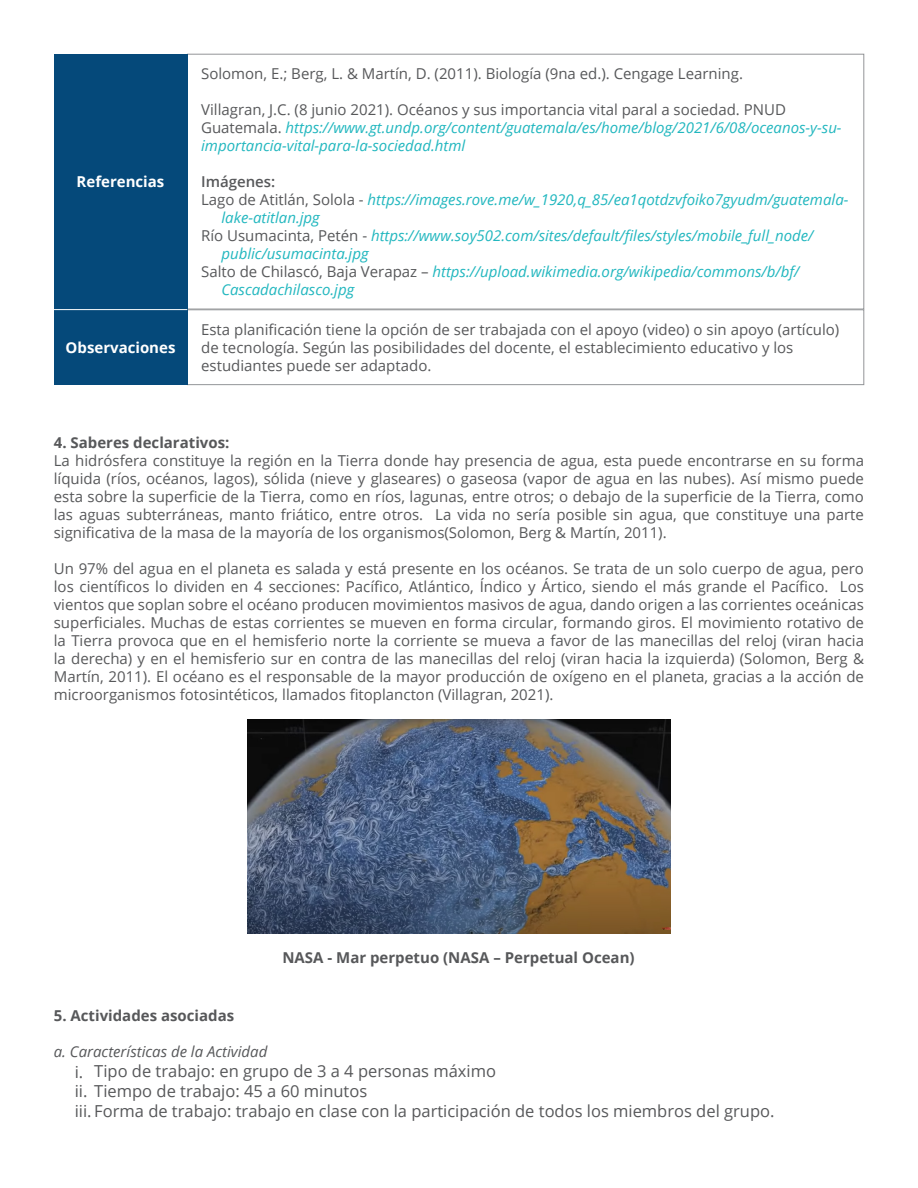
<style>
.page{position:relative;width:918px;height:1188px;background:#fff}
.page>*{position:absolute;margin:0;border:0;box-sizing:border-box;transform-origin:0 0}
.Tabulaciones{font:16.5px "Open Sans";color:#57585a}
.Texto_Normal{font:15px/18px "Open Sans";color:#57585a;text-align:justify}
.Texto_Normal-2{font:italic 15px/18px "Open Sans";color:#22b7bf}
.Subtítulo{font:700 15px "Open Sans";color:#57585a}
.Texto_Normal-3{font:italic 15px "Open Sans";color:#57585a}
.Subtítulo-2{font:700 15px "Open Sans";color:#fff}
.Texto_Normal-4{font:600 15px "Open Sans";color:#57585a}
.s1{font-style:normal;color:#57585a}
</style>
<div class="page">
<div style="left:187px;top:54px;width:677px;height:255px;border:1px solid #939598"></div>
<div style="left:187px;top:310px;width:677px;height:75px;border:1px solid #939598"></div>
<div style="left:54px;top:54px;width:133px;height:255px;background:#05497a"></div>
<div style="left:54px;top:310px;width:133px;height:75px;background:#05497a"></div>
<img style="left:248px;top:719px;width:422px;height:214px">
<p class="Subtítulo-2" style="left:77px;top:171px;width:89px">Referencias</p>
<p class="Subtítulo-2" style="left:66px;top:337px;width:111px">Observaciones</p>
<p class="Texto_Normal" style="left:201px;top:65px;width:543px">Solomon, E.; Berg, L. &amp; Martín, D. (2011). Biología (9na ed.). Cengage Learning.</p>
<p class="Texto_Normal-2" style="left:201px;top:101px;width:642px"><span class="s1">Villagran, J.C. (8 junio 2021). Océanos y sus importancia vital paral a sociedad. PNUD<br>Guatemala.</span> https://www.gt.undp.org/content/guatemala/es/home/blog/2021/6/08/oceanos-y-su&shy;importancia-vital-para-la-sociedad.html</p>
<p class="Texto_Normal-4" style="left:201px;top:172px;width:76px">Imágenes:</p>
<p class="Texto_Normal-2" style="left:221px;top:191px;width:629px;text-indent:-20px"><span class="s1">Lago de Atitlán, Solola -</span> https://images.rove.me/w_1920,q_85/ea1qotdzvfoiko7gyudm/guatemala&shy;lake-atitlan.jpg</p>
<p class="Texto_Normal-2" style="left:221px;top:227px;width:594px;text-indent:-20px"><span class="s1">Río Usumacinta, Petén -</span> https://www.soy502.com/sites/default/files/styles/mobile_full_node/ public/usumacinta.jpg</p>
<p class="Texto_Normal-2" style="left:221px;top:263px;width:579px;text-indent:-20px"><span class="s1">Salto de Chilascó, Baja Verapaz –</span> https://upload.wikimedia.org/wikipedia/commons/b/bf/<br>Cascadachilasco.jpg</p>
<p class="Texto_Normal" style="left:201px;top:320px;width:640px;text-align:left">Esta planificación tiene la opción de ser trabajada con el apoyo (video) o sin apoyo (artículo) de tecnología. Según las posibilidades del docente, el establecimiento educativo y los estudiantes puede ser adaptado.</p>
<p class="Subtítulo" style="left:54px;top:432px;width:177px">4. Saberes declarativos:</p>
<p class="Texto_Normal" style="left:54px;top:452px;width:812px">La hidrósfera constituye la región en la Tierra donde hay presencia de agua, esta puede encontrarse en su forma líquida (ríos, océanos, lagos), sólida (nieve y glaseares) o gaseosa (vapor de agua en las nubes). Así mismo puede esta sobre la superficie de la Tierra, como en ríos, lagunas, entre otros; o debajo de la superficie de la Tierra, como las aguas subterráneas, manto friático, entre otros. La vida no sería posible sin agua, que constituye una parte significativa de la masa de la mayoría de los organismos(Solomon, Berg &amp; Martín, 2011).</p>
<p class="Texto_Normal" style="left:54px;top:560px;width:812px">Un 97% del agua en el planeta es salada y está presente en los océanos. Se trata de un solo cuerpo de agua, pero los científicos lo dividen en 4 secciones: Pacífico, Atlántico, Índico y Ártico, siendo el más grande el Pacífico. Los vientos que soplan sobre el océano producen movimientos masivos de agua, dando origen a las corrientes oceánicas superficiales. Muchas de estas corrientes se mueven en forma circular, formando giros. El movimiento rotativo de la Tierra provoca que en el hemisferio norte la corriente se mueva a favor de las manecillas del reloj (viran hacia la derecha) y en el hemisferio sur en contra de las manecillas del reloj (viran hacia la izquierda) (Solomon, Berg &amp; Martín, 2011). El océano es el responsable de la mayor producción de oxígeno en el planeta, gracias a la acción de microorganismos fotosintéticos, llamados fitoplancton (Villagran, 2021).</p>
<p class="Subtítulo" style="left:282px;top:947px;width:354px">NASA - Mar perpetuo (NASA – Perpetual Ocean)</p>
<p class="Subtítulo" style="left:54px;top:1005px;width:182px">5. Actividades asociadas</p>
<p class="Texto_Normal-3" style="left:54px;top:1042px;width:215px">a. Características de la Actividad</p>
<p class="Tabulaciones" style="left:94px;top:1060px;width:403px">Tipo de trabajo: en grupo de 3 a 4 personas máximo</p>
<p class="Tabulaciones" style="left:75px;top:1080px;width:294px">ii. Tiempo de trabajo: 45 a 60 minutos</p>
<p class="Tabulaciones" style="left:75px;top:1099px;width:701px">iii. Forma de trabajo: trabajo en clase con la participación de todos los miembros del grupo.</p>
<p class="Tabulaciones" style="left:75px;top:1060px;width:10px">i.</p>
</div>
